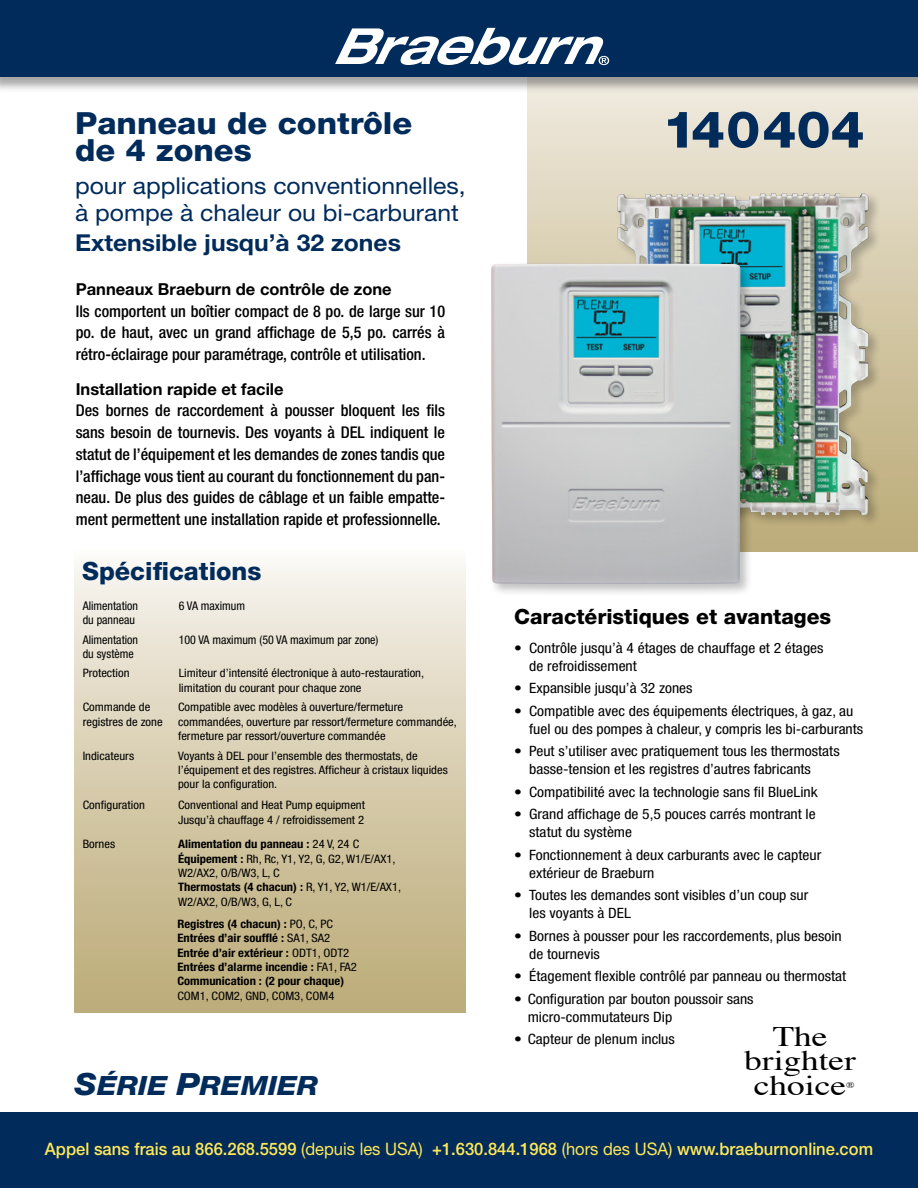
<style>
.page{position:relative;width:918px;height:1188px;background:#fff}
.page>*{position:absolute;margin:0;border:0;box-sizing:border-box;transform-origin:0 0}
.t1{font:800 51px "Helvetica Neue LT Std";color:#002b5a;scale:1.06 1}
.t2{font:800 30.6px/27px "Helvetica Neue LT Std";color:#002b5a;scale:1.06 1}
.t3{font:28.2px/24.6px "Times";color:#000;text-align:center;scale:1.25 1}
.t4{font:italic 800 26.55px "Helvetica Neue LT Std";color:#002b5a;scale:1.1 1}
.t5{font:800 25.2px "Helvetica Neue LT Std";color:#002b5a}
.t6{font:23.25px/27px "Helvetica Neue LT Std";color:#002b5a;scale:1.06 1}
.t7{font:700 23.25px "Helvetica Neue LT Std";color:#002b5a;scale:1.06 1}
.t8{font:800 21px "Helvetica Neue LT Std";color:#000}
.t9{font:500 17.25px "Helvetica Neue LT Std";color:#ffe858;scale:.96 1}
.t10{font:700 16.5px "Helvetica Neue LT Std";color:#000}
.t11{font:500 condensed 16.2px/21.8px "Helvetica Neue LT Std";color:#000;text-align:justify}
.t12{font:condensed 14.25px/18px "Helvetica Neue LT Std";color:#000;scale:1.09 1}
.t13{font:condensed 12px/19.5px "Helvetica Neue LT Std";color:#000}
.t14{font:condensed 11.7px/14.4px "Helvetica Neue LT Std";color:#000;scale:1.08 1}
.t15{font:700 condensed 11.7px/14.4px "Helvetica Neue LT Std";color:#000;scale:1.08 1}
.t16{font:8.85px "Times";color:#000;scale:1.25 1}
.s1{font-weight:700}
.s2{font-weight:400}
.s3{font-size:30.75px}
</style>
<div class="page">
<div style="left:75px;top:547px;width:390px;height:465px;background:linear-gradient(to bottom,#f8f5f1,#baa873)"></div>
<svg style="left:528px;top:93px;width:390px;height:459px;background:#dfd6be"></svg>
<div style="left:0;top:1113px;width:918px;height:75px;background:#002b5a"></div>
<div style="left:0;top:0;width:918px;height:93px;background:#000;opacity:.35"></div>
<div style="left:0;top:0;width:918px;height:77px;background:#002b5a"></div>
<svg style="left:335px;top:28px;width:274px;height:37px"></svg>
<div style="left:615px;top:191px;width:266px;height:337px;background:#000;opacity:.25"></div>
<img style="left:618px;top:194px;width:250px;height:321px">
<div style="left:489px;top:261px;width:264px;height:336px;background:#000;opacity:.25"></div>
<img style="left:491px;top:264px;width:249px;height:320px">
<h2 class="t2" style="left:75px;top:110px;width:320px">Panneau de contrôle de 4 zones</h2>
<h3 class="t6" style="left:75px;top:172px;width:370px">pour applications conventionnelles, à pompe à chaleur ou bi-carburant</h3>
<h3 class="t7" style="left:75px;top:229px;width:309px">Extensible jusqu’à 32 zones</h3>
<p class="t10" style="left:76px;top:279px;width:317px">Panneaux Braeburn de contrôle de zone</p>
<p class="t11" style="left:76px;top:300px;width:371px">Ils comportent un boîtier compact de 8 po. de large sur 10 po. de haut, avec un grand affichage de 5,5 po. carrés à rétro-éclairage pour paramétrage, contrôle et utilisation.</p>
<p class="t10" style="left:76px;top:379px;width:209px">Installation rapide et facile</p>
<p class="t11" style="left:76px;top:400px;width:371px">Des bornes de raccordement à pousser bloquent les fils sans besoin de tournevis. Des voyants à DEL indiquent le statut de l’équipement et les demandes de zones tandis que l’affichage vous tient au courant du fonctionnement du pan&shy;neau. De plus des guides de câblage et un faible empatte&shy;ment permettent une installation rapide et professionnelle.</p>
<h3 class="t5" style="left:82px;top:556px;width:181px">Spécifications</h3>
<p class="t13" style="left:83px;top:596px;width:57px">Alimentation</p>
<p class="t13" style="left:179px;top:596px;width:68px">6 VA maximum</p>
<p class="t13" style="left:83px;top:610px;width:57px">du panneau<br>Alimentation</p>
<p class="t13" style="left:179px;top:629px;width:201px">100 VA maximum (50 VA maximum par zone)</p>
<p class="t13" style="left:83px;top:644px;width:53px">du système</p>
<p class="t14" style="left:83px;top:666px;width:45px">Protection</p>
<p class="t14" style="left:179px;top:666px;width:229px">Limiteur d’intensité électronique à auto-restauration, limitation du courant pour chaque zone</p>
<p class="t14" style="left:83px;top:700px;width:64px">Commande de</p>
<p class="t14" style="left:178px;top:700px;width:210px">Compatible avec modèles à ouverture/fermeture</p>
<p class="t14" style="left:83px;top:714px;width:76px">registres de zone</p>
<p class="t14" style="left:178px;top:714px;width:260px">commandées, ouverture par ressort/fermeture commandée, fermeture par ressort/ouverture commandée</p>
<p class="t14" style="left:83px;top:748px;width:49px">Indicateurs</p>
<p class="t14" style="left:178px;top:748px;width:251px">Voyants à DEL pour l’ensemble des thermostats, de l’équipement et des registres. Afficheur à cristaux liquides pour la configuration.</p>
<p class="t14" style="left:83px;top:798px;width:59px">Configuration</p>
<p class="t14" style="left:178px;top:798px;width:175px">Conventional and Heat Pump equipment<br>Jusqu’à chauffage 4 / refroidissement 2</p>
<p class="t14" style="left:83px;top:837px;width:32px">Bornes</p>
<p class="t14" style="left:178px;top:837px;width:208px"><span class="s1">Alimentation du panneau :</span> 24 V, 24 C <span class="s1">Équipement :</span> Rh, Rc, Y1, Y2, G, G2, W1/E/AX1, W2/AX2, O/B/W3, L, C<br><span class="s1">Thermostats (4 chacun) :</span> R, Y1, Y2, W1/E/AX1, W2/AX2, O/B/W3, G, L, C</p>
<p class="t15" style="left:177px;top:916px;width:168px">Registres (4 chacun) : <span class="s2">PO, C, PC </span>Entrées d’air soufflé : <span class="s2">SA1, SA2<br></span>Entrée d’air extérieur : <span class="s2">ODT1, ODT2<br></span>Entrées d’alarme incendie : <span class="s2">FA1, FA2<br></span>Communication : (2 pour chaque)</p>
<p class="t14" style="left:177px;top:988px;width:147px">COM1, COM2, GND, COM3, COM4</p>
<h3 class="t4" style="left:75px;top:1069px;width:223px"><span class="s3">S</span>ÉRIE <span class="s3">P</span>REMIER</h3>
<h1 class="t1" style="left:662px;top:99px;width:192px">140404</h1>
<h3 class="t8" style="left:514px;top:604px;width:319px">Caractéristiques et avantages</h3>
<p class="t12" style="left:529px;top:639px;width:271px;text-indent:-15px">• Contrôle jusqu’à 4 étages de chauffage et 2 étages de refroidissement</p>
<p class="t12" style="left:514px;top:679px;width:165px">• Expansible jusqu’à 32 zones</p>
<p class="t12" style="left:529px;top:702px;width:308px;text-indent:-15px">• Compatible avec des équipements électriques, à gaz, au fuel ou des pompes à chaleur, y compris les bi-carburants</p>
<p class="t12" style="left:529px;top:742px;width:286px;text-indent:-15px">• Peut s’utiliser avec pratiquement tous les thermostats basse-tension et les registres d’autres fabricants</p>
<p class="t12" style="left:514px;top:783px;width:280px">• Compatibilité avec la technologie sans fil BlueLink</p>
<p class="t12" style="left:529px;top:805px;width:264px;text-indent:-15px">• Grand affichage de 5,5 pouces carrés montrant le statut du système</p>
<p class="t12" style="left:529px;top:846px;width:270px;text-indent:-15px">• Fonctionnement à deux carburants avec le capteur extérieur de Braeburn</p>
<p class="t12" style="left:529px;top:886px;width:258px;text-indent:-15px">• Toutes les demandes sont visibles d’un coup sur les voyants à DEL</p>
<p class="t12" style="left:529px;top:927px;width:288px;text-indent:-15px">• Bornes à pousser pour les raccordements, plus besoin de tournevis</p>
<p class="t12" style="left:514px;top:967px;width:306px">• Étagement flexible contrôlé par panneau ou thermostat</p>
<p class="t12" style="left:528px;top:990px;width:209px;text-indent:-13px">• Configuration par bouton poussoir sans micro-commutateurs Dip</p>
<p class="t12" style="left:514px;top:1030px;width:149px">• Capteur de plenum inclus</p>
<h3 class="t3" style="left:744px;top:1022px;width:91px">The brighter choice</h3>
<p class="t16" style="left:846px;top:1077px;width:8px">®</p>
<p class="t9" style="left:45px;top:1139px;width:864px">Appel sans frais au 866.268.5599 <span class="s2">(depuis les USA)</span> +1.630.844.1968 <span class="s2">(hors des USA)</span> www.braeburnonline.com</p>
</div>
